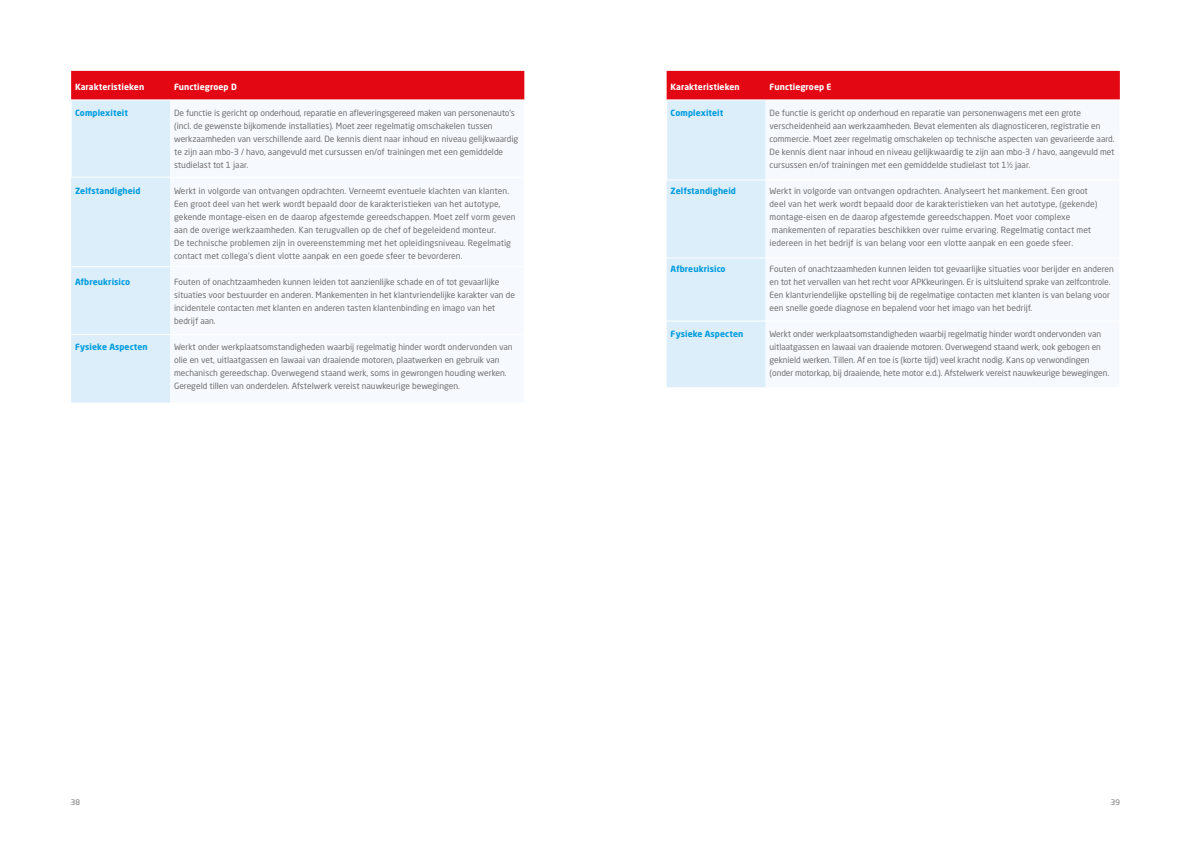
<style>
.page{position:relative;width:1191px;height:842px;background:#fff}
.page>*{position:absolute;margin:0;border:0;box-sizing:border-box;transform-origin:0 0}
.t1{font:8.5px/13px "Neo Sans Pro";color:#706f6f}
.t2{font:700 8.5px "Neo Sans Pro";letter-spacing:.01em;color:#009cde}
.t3{font:700 8.5px "Neo Sans Pro";letter-spacing:.01em;color:#fff}
.t4{font:7.5px "Neo Sans Pro";color:#706f6f}
</style>
<div class="page">
<svg style="left:71px;top:71px;width:453px;height:332px;background:#dfa8b5"></svg>
<div style="left:170px;top:101px;width:354px;height:302px;background:#f6fafe"></div>
<hr style="left:71px;top:100px;width:99px;height:1px;background:#fff">
<hr style="left:71px;top:100px;width:1px;height:77px;background:#fff">
<hr style="left:170px;top:100px;width:354px;height:1px;background:#fff">
<hr style="left:71px;top:177px;width:99px;height:1px;background:#fff">
<hr style="left:71px;top:266px;width:99px;height:1px;background:#fff">
<hr style="left:71px;top:334px;width:99px;height:1px;background:#fff">
<hr style="left:170px;top:177px;width:354px;height:1px;background:#fff">
<hr style="left:170px;top:266px;width:354px;height:1px;background:#fff">
<hr style="left:170px;top:334px;width:354px;height:1px;background:#fff">
<svg style="left:666px;top:71px;width:453px;height:316px;background:#dfa5b2"></svg>
<div style="left:765px;top:101px;width:354px;height:286px;background:#f6fafe"></div>
<hr style="left:666px;top:100px;width:99px;height:1px;background:#fff">
<hr style="left:666px;top:100px;width:1px;height:80px;background:#fff">
<hr style="left:765px;top:100px;width:355px;height:1px;background:#fff">
<hr style="left:666px;top:180px;width:99px;height:1px;background:#fff">
<hr style="left:666px;top:258px;width:99px;height:1px;background:#fff">
<hr style="left:666px;top:321px;width:99px;height:1px;background:#fff">
<hr style="left:765px;top:180px;width:355px;height:1px;background:#fff">
<hr style="left:765px;top:258px;width:355px;height:1px;background:#fff">
<hr style="left:765px;top:321px;width:355px;height:1px;background:#fff">
<p class="t3" style="left:75px;top:81px;width:71px">Karakteristieken</p>
<p class="t3" style="left:174px;top:81px;width:64px">Functiegroep D</p>
<p class="t2" style="left:75px;top:107px;width:54px">Complexiteit</p>
<p class="t1" style="left:174px;top:106px;width:346px">De functie is gericht op onderhoud, reparatie en afleveringsgereed maken van personenauto’s (incl. de gewenste bijkomende installaties). Moet zeer regelmatig omschakelen tussen werkzaamheden van verschillende aard. De kennis dient naar inhoud en niveau gelijkwaardig te zijn aan mbo-3 / havo, aangevuld met cursussen en/of trainingen met een gemiddelde studielast tot 1 jaar.</p>
<p class="t2" style="left:75px;top:185px;width:67px">Zelfstandigheid</p>
<p class="t1" style="left:174px;top:184px;width:343px">Werkt in volgorde van ontvangen opdrachten. Verneemt eventuele klachten van klanten.<br>Een groot deel van het werk wordt bepaald door de karakteristieken van het autotype, gekende montage-eisen en de daarop afgestemde gereedschappen. Moet zelf vorm geven aan de overige werkzaamheden. Kan terugvallen op de chef of begeleidend monteur.<br>De technische problemen zijn in overeenstemming met het opleidingsniveau. Regelmatig contact met collega’s dient vlotte aanpak en een goede sfeer te bevorderen.</p>
<p class="t2" style="left:75px;top:276px;width:56px">Afbreukrisico</p>
<p class="t1" style="left:174px;top:275px;width:342px">Fouten of onachtzaamheden kunnen leiden tot aanzienlijke schade en of tot gevaarlijke situaties voor bestuurder en anderen. Mankementen in het klantvriendelijke karakter van de incidentele contacten met klanten en anderen tasten klantenbinding en imago van het bedrijf aan.</p>
<p class="t2" style="left:75px;top:341px;width:74px">Fysieke Aspecten</p>
<p class="t1" style="left:174px;top:340px;width:340px">Werkt onder werkplaatsomstandigheden waarbij regelmatig hinder wordt ondervonden van olie en vet, uitlaatgassen en lawaai van draaiende motoren, plaatwerken en gebruik van mechanisch gereedschap. Overwegend staand werk, soms in gewrongen houding werken.<br>Geregeld tillen van onderdelen. Afstelwerk vereist nauwkeurige bewegingen.</p>
<p class="t3" style="left:670px;top:81px;width:71px">Karakteristieken</p>
<p class="t3" style="left:769px;top:81px;width:63px">Functiegroep E</p>
<p class="t2" style="left:670px;top:107px;width:54px">Complexiteit</p>
<p class="t1" style="left:769px;top:106px;width:346px">De functie is gericht op onderhoud en reparatie van personenwagens met een grote verscheidenheid aan werkzaamheden. Bevat elementen als diagnosticeren, registratie en commercie. Moet zeer regelmatig omschakelen op technische aspecten van gevarieerde aard.<br>De kennis dient naar inhoud en niveau gelijkwaardig te zijn aan mbo-3 / havo, aangevuld met cursussen en/of trainingen met een gemiddelde studielast tot 1½ jaar.</p>
<p class="t2" style="left:670px;top:185px;width:67px">Zelfstandigheid</p>
<p class="t1" style="left:769px;top:184px;width:329px">Werkt in volgorde van ontvangen opdrachten. Analyseert het mankement. Een groot deel van het werk wordt bepaald door de karakteristieken van het autotype, (gekende) montage-eisen en de daarop afgestemde gereedschappen. Moet voor complexe mankementen of reparaties beschikken over ruime ervaring. Regelmatig contact met iedereen in het bedrijf is van belang voor een vlotte aanpak en een goede sfeer.</p>
<p class="t2" style="left:670px;top:263px;width:56px">Afbreukrisico</p>
<p class="t1" style="left:769px;top:262px;width:346px">Fouten of onachtzaamheden kunnen leiden tot gevaarlijke situaties voor berijder en anderen en tot het vervallen van het recht voor APKkeuringen. Er is uitsluitend sprake van zelfcontrole.<br>Een klantvriendelijke opstelling bij de regelmatige contacten met klanten is van belang voor een snelle goede diagnose en bepalend voor het imago van het bedrijf.</p>
<p class="t2" style="left:670px;top:328px;width:74px">Fysieke Aspecten</p>
<p class="t1" style="left:769px;top:327px;width:341px">Werkt onder werkplaatsomstandigheden waarbij regelmatig hinder wordt ondervonden van uitlaatgassen en lawaai van draaiende motoren. Overwegend staand werk, ook gebogen en geknield werken. Tillen. Af en toe is (korte tijd) veel kracht nodig. Kans op verwondingen (onder motorkap, bij draaiende, hete motor e.d.). Afstelwerk vereist nauwkeurige bewegingen.</p>
<p class="t4" style="left:71px;top:797px;width:11px">38</p>
<p class="t4" style="left:1110px;top:797px;width:11px">39</p>
</div>
